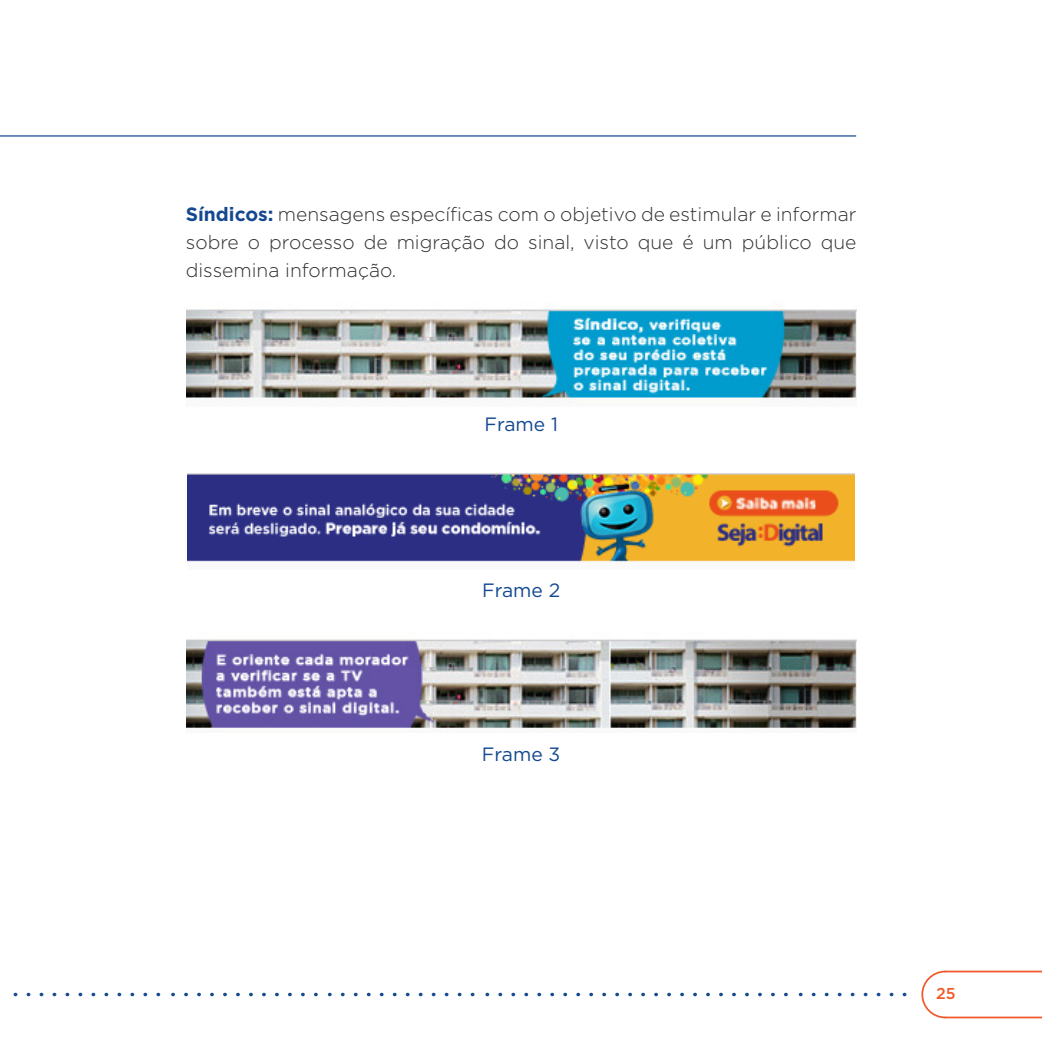
<style>
.page{position:relative;width:1042px;height:1042px;background:#fff}
.page>*{position:absolute;margin:0;border:0;box-sizing:border-box;transform-origin:0 0}
.t1{font:300 19.25px/28px "Gotham";color:#312f30;text-align:justify}
.t2{font:19.25px "Gotham";color:#144990}
.t3{font:500 15.75px "Gotham";color:#f15929}
.s1{font-weight:700;color:#144990}
</style>
<div class="page">
<svg style="left:921px;top:970px;width:121px;height:49px"></svg>
<svg style="left:628px;top:993px;width:4px;height:3px"></svg>
<svg style="left:314px;top:993px;width:4px;height:3px"></svg>
<svg style="left:550px;top:993px;width:4px;height:3px"></svg>
<svg style="left:863px;top:993px;width:4px;height:3px"></svg>
<svg style="left:236px;top:993px;width:4px;height:3px"></svg>
<svg style="left:784px;top:993px;width:4px;height:3px"></svg>
<svg style="left:156px;top:993px;width:4px;height:3px"></svg>
<svg style="left:393px;top:993px;width:4px;height:3px"></svg>
<svg style="left:706px;top:993px;width:4px;height:3px"></svg>
<svg style="left:78px;top:993px;width:4px;height:3px"></svg>
<svg style="left:615px;top:993px;width:4px;height:3px"></svg>
<svg style="left:301px;top:993px;width:4px;height:3px"></svg>
<svg style="left:537px;top:993px;width:4px;height:3px"></svg>
<svg style="left:850px;top:993px;width:4px;height:3px"></svg>
<svg style="left:223px;top:993px;width:4px;height:3px"></svg>
<svg style="left:771px;top:993px;width:4px;height:3px"></svg>
<svg style="left:143px;top:993px;width:4px;height:3px"></svg>
<svg style="left:380px;top:993px;width:4px;height:3px"></svg>
<svg style="left:693px;top:993px;width:4px;height:3px"></svg>
<svg style="left:602px;top:993px;width:4px;height:3px"></svg>
<svg style="left:288px;top:993px;width:4px;height:3px"></svg>
<svg style="left:524px;top:993px;width:4px;height:3px"></svg>
<svg style="left:210px;top:993px;width:4px;height:3px"></svg>
<svg style="left:758px;top:993px;width:4px;height:3px"></svg>
<svg style="left:130px;top:993px;width:4px;height:3px"></svg>
<svg style="left:367px;top:993px;width:4px;height:3px"></svg>
<svg style="left:680px;top:993px;width:4px;height:3px"></svg>
<svg style="left:589px;top:993px;width:4px;height:3px"></svg>
<svg style="left:902px;top:993px;width:4px;height:3px"></svg>
<svg style="left:275px;top:993px;width:4px;height:3px"></svg>
<svg style="left:511px;top:993px;width:4px;height:3px"></svg>
<svg style="left:197px;top:993px;width:4px;height:3px"></svg>
<svg style="left:745px;top:993px;width:4px;height:3px"></svg>
<svg style="left:117px;top:993px;width:4px;height:3px"></svg>
<svg style="left:354px;top:993px;width:4px;height:3px"></svg>
<svg style="left:667px;top:993px;width:4px;height:3px"></svg>
<svg style="left:576px;top:993px;width:4px;height:3px"></svg>
<svg style="left:889px;top:993px;width:4px;height:3px"></svg>
<svg style="left:262px;top:993px;width:4px;height:3px"></svg>
<svg style="left:498px;top:993px;width:4px;height:3px"></svg>
<svg style="left:184px;top:993px;width:4px;height:3px"></svg>
<svg style="left:732px;top:993px;width:4px;height:3px"></svg>
<svg style="left:104px;top:993px;width:4px;height:3px"></svg>
<svg style="left:341px;top:993px;width:4px;height:3px"></svg>
<svg style="left:654px;top:993px;width:4px;height:3px"></svg>
<svg style="left:563px;top:993px;width:4px;height:3px"></svg>
<svg style="left:876px;top:993px;width:4px;height:3px"></svg>
<svg style="left:249px;top:993px;width:4px;height:3px"></svg>
<svg style="left:485px;top:993px;width:4px;height:3px"></svg>
<svg style="left:171px;top:993px;width:4px;height:3px"></svg>
<svg style="left:719px;top:993px;width:4px;height:3px"></svg>
<svg style="left:91px;top:993px;width:4px;height:3px"></svg>
<svg style="left:328px;top:993px;width:4px;height:3px"></svg>
<svg style="left:641px;top:993px;width:4px;height:3px"></svg>
<img style="left:186px;top:307px;width:670px;height:98px">
<img style="left:186px;top:639px;width:670px;height:94px">
<img style="left:188px;top:473px;width:666px;height:89px">
<svg style="left:0;top:135px;width:857px;height:2px;background:#6c8dba"></svg>
<p class="t1" style="left:186px;top:200px;width:672px"><span class="s1">Síndicos:</span> mensagens específicas com o objetivo de estimular e informar sobre o processo de migração do sinal, visto que é um público que dissemina informação.</p>
<p class="t2" style="left:484px;top:412px;width:75px">Frame 1</p>
<p class="t2" style="left:482px;top:578px;width:80px">Frame 2</p>
<p class="t2" style="left:482px;top:742px;width:80px">Frame 3</p>
<p class="t3" style="left:936px;top:983px;width:21px">25</p>
</div>
